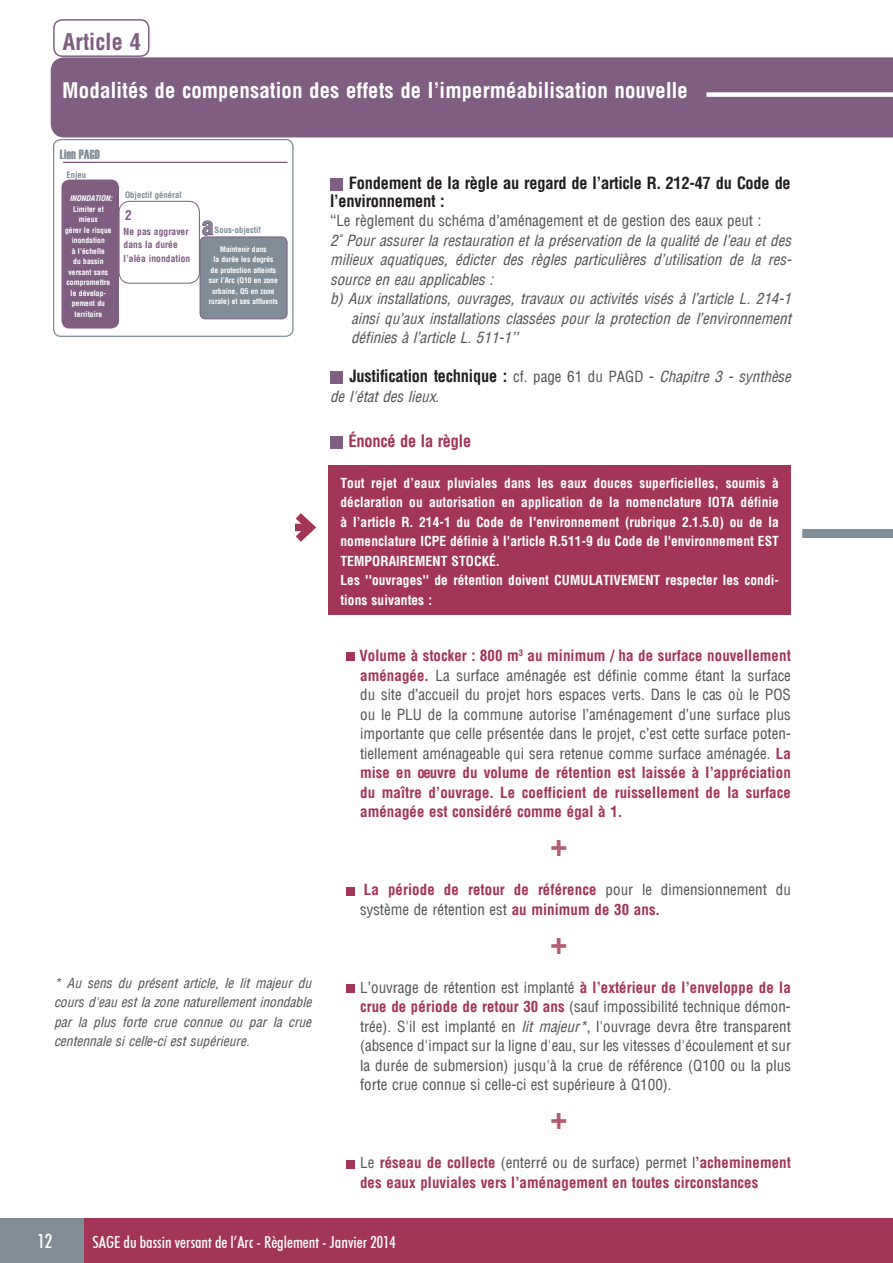
<style>
.page{position:relative;width:893px;height:1263px;background:#fff}
.page>*{position:absolute;margin:0;border:0;box-sizing:border-box;transform-origin:0 0}
.t1{font:700 33px "Arena Condensed";color:#b45b6f}
.t2{font:700 23.85px "Arena Condensed";color:#808c96}
.t3{font:700 22.5px "Arena Condensed";color:#7f5e82}
.t4{font:700 21px "Arena Condensed";color:#fff}
.t5{font:500 condensed 19.5px "Futura BT";color:#fff}
.t6{font:700 16.5px/18px "Arena Condensed";letter-spacing:-.02em;color:#231f20}
.t7{font:500 condensed 16.5px "Futura BT";color:#fff}
.t8{font:700 16.5px "Arena Condensed";letter-spacing:-.02em;color:#a33557}
.t9{font:15px/19.5px "Arena Condensed";color:#57585a;text-align:justify}
.t10{font:italic 15px "Arena Condensed";color:#57585a}
.t11{font:700 15px/19.5px "Arena Condensed";color:#a33557}
.t12{font:700 13.5px/19.5px "Arena Condensed";color:#fff}
.t13{font:italic 13.5px/19.5px "Arena Condensed";color:#57585a;text-align:justify}
.t14{font:13.35px "Haettenschweiler";letter-spacing:.01em;color:#808c96}
.t15{font:700 13.35px "Arena Condensed";color:#7f5e82}
.t16{font:700 9.6px/13.4px "Arena Condensed";color:#7f5e82}
.t17{font:700 8.55px "Arena Condensed";color:#808c96}
.t18{font:700 7.65px/10.5px "Arena Condensed";color:#fff;text-align:center}
.t19{font:italic 700 7.65px "Arena Condensed";color:#fff}
.s1{font-size:7.35px}
.s2{font-weight:400;font-size:15px;color:#57585a}
.s3{font-weight:400;font-style:italic;font-size:15px;color:#57585a}
.s4{font-weight:700;color:#a33557}
.s5{font-weight:400;color:#57585a}
.s6{font-style:italic}
</style>
<div class="page">
<div style="left:83px;top:1219px;width:810px;height:44px;background:#a33557"></div>
<div style="left:0;top:1219px;width:83px;height:44px;background:#808c96"></div>
<hr style="left:892px;top:1218px;width:1px;height:45px;background:#a33557">
<div style="left:53px;top:19px;width:97px;height:38px;border:2px solid #7f5e82;border-radius:9px"></div>
<div style="left:51px;top:58px;width:842px;height:79px;background:#7f5e82"></div>
<div style="left:53px;top:139px;width:241px;height:198px;border:1px solid #808c96;border-radius:7px"></div>
<div style="left:119px;top:201px;width:81px;height:83px;border:1px solid #7f5e82;border-radius:11px"></div>
<div style="left:61px;top:180px;width:58px;height:149px;background:#7f5e82;border-radius:8px"></div>
<div style="left:200px;top:237px;width:87px;height:82px;background:#808c96;border-radius:5px"></div>
<div style="left:200px;top:236px;width:88px;height:83px;border:1px solid #7f5e82;border-radius:5px"></div>
<svg style="left:202px;top:220px;width:12px;height:16px"></svg>
<hr style="left:63px;top:162px;width:225px;height:1px;background:#7f5e82">
<div style="left:330px;top:178px;width:13px;height:13px;background:#7f5e82"></div>
<div style="left:330px;top:371px;width:13px;height:13px;background:#7f5e82"></div>
<div style="left:706px;top:92px;width:187px;height:5px;background:#fff"></div>
<div style="left:330px;top:436px;width:13px;height:13px;background:#7f5e82"></div>
<div style="left:347px;top:653px;width:8px;height:8px;background:#a33557"></div>
<div style="left:347px;top:887px;width:8px;height:8px;background:#a33557"></div>
<div style="left:347px;top:984px;width:8px;height:9px;background:#a33557"></div>
<div style="left:347px;top:1160px;width:8px;height:8px;background:#a33557"></div>
<div style="left:328px;top:465px;width:463px;height:149px;background:#a33557"></div>
<svg style="left:295px;top:513px;width:22px;height:29px"></svg>
<div style="left:802px;top:529px;width:91px;height:9px;background:#808c96"></div>
<h3 class="t3" style="left:63px;top:28px;width:80px">Article 4</h3>
<h3 class="t4" style="left:63px;top:77px;width:627px">Modalités de compensation des effets de l’imperméabilisation nouvelle</h3>
<p class="t14" style="left:60px;top:145px;width:42px">Lien PAGD</p>
<p class="t17" style="left:66px;top:169px;width:21px">Enjeu</p>
<p class="t17" style="left:125px;top:190px;width:58px">Objectif général</p>
<p class="t19" style="left:70px;top:194px;width:44px">INONDATION:</p>
<p class="t18" style="left:65px;top:204px;width:48px">Limiter et mieux<br>gérer le risque inondation<br>à l’échelle<br>du bassin versant sans compromettre le dévelop&shy;pement du territoire</p>
<p class="t15" style="left:125px;top:207px;width:8px">2</p>
<p class="t16" style="left:124px;top:225px;width:68px">Ne pas aggraver dans la durée l’aléa inondation</p>
<h2 class="t2" style="left:202px;top:211px;width:14px">a</h2>
<p class="t17" style="left:215px;top:225px;width:48px">Sous-objectif</p>
<p class="t18" style="left:209px;top:244px;width:71px">Maintenir dans<br>la durée les degrés de protection atteints sur l’Arc (Q10 en zone urbaine, Q5 en zone rurale) et ses <span class="s1">affluents</span></p>
<p class="t13" style="left:54px;top:973px;width:259px">* Au sens du présent article, le lit majeur du cours d'eau est la zone naturellement inondable par la plus forte crue connue ou par la crue centennale si celle-ci est supérieure.</p>
<p class="t6" style="left:330px;top:173px;width:462px;text-indent:19px">Fondement de la règle au regard de l’article R. 212-47 du Code de l’environnement :</p>
<p class="t9" style="left:330px;top:211px;width:433px">‘‘Le règlement du schéma d’aménagement et de gestion des eaux peut :</p>
<p class="t10" style="left:330px;top:232px;width:462px">2° Pour assurer la restauration et la préservation de la qualité de l’eau et des</p>
<p class="t10" style="left:330px;top:251px;width:463px">milieux aquatiques, édicter des règles particulières d’utilisation de la res-</p>
<p class="t10" style="left:330px;top:271px;width:165px">source en eau applicables :</p>
<p class="t10" style="left:330px;top:290px;width:462px">b) Aux installations, ouvrages, travaux ou activités visés à l’article L. 214-1</p>
<p class="t10" style="left:351px;top:310px;width:441px">ainsi qu’aux installations classées pour la protection de l’environnement</p>
<p class="t10" style="left:351px;top:329px;width:168px">définies à l’article L. 511-1’’</p>
<p class="t6" style="left:350px;top:367px;width:443px">Justification technique : <span class="s2">cf. page 61 du PAGD -</span> <span class="s3">Chapitre 3 - synthèse</span></p>
<p class="t10" style="left:330px;top:388px;width:110px">de l'état des lieux.</p>
<p class="t8" style="left:348px;top:431px;width:125px">Énoncé de la règle</p>
<p class="t12" style="left:340px;top:473px;width:440px">Tout rejet d’eaux pluviales dans les eaux douces superficielles, soumis à déclaration ou autorisation en application de la nomenclature IOTA définie à l’article R. 214-1 du Code de l'environnement (rubrique 2.1.5.0) ou de la nomenclature ICPE définie à l'article R.511-9 du Code de l'environnement EST TEMPORAIREMENT STOCKÉ.<br>Les ''ouvrages'' de rétention doivent CUMULATIVEMENT respecter les condi&shy;tions suivantes :</p>
<p class="t9" style="left:359px;top:646px;width:433px"><span class="s4">Volume à stocker : 800 m</span><sup>3</sup> <span class="s4">au minimum / ha de surface nouvellement aménagée.</span> La surface aménagée est définie comme étant la surface du site d’accueil du projet hors espaces verts. Dans le cas où le POS ou le PLU de la commune autorise l’aménagement d’une surface plus importante que celle présentée dans le projet, c’est cette surface poten&shy;tiellement aménageable qui sera retenue comme surface aménagée. <span class="s4">La mise en oeuvre du volume de rétention est laissée à l’appréciation du maître d’ouvrage. Le coefficient de ruissellement de la surface aménagée est considéré comme égal à 1.</span></p>
<h1 class="t1" style="left:550px;top:824px;width:18px">+</h1>
<p class="t11" style="left:360px;top:880px;width:432px">La période de retour de référence <span class="s5">pour le dimensionnement du système de rétention est</span> au minimum de 30 ans.</p>
<h1 class="t1" style="left:550px;top:921px;width:18px">+</h1>
<p class="t9" style="left:360px;top:978px;width:432px">L’ouvrage de rétention est implanté <span class="s4">à l’extérieur de l’enveloppe de la crue de période de retour 30 ans</span> (sauf impossibilité technique démon&shy;trée). S'il est implanté en <span class="s6">lit majeur*</span>, l'ouvrage devra être transparent (absence d'impact sur la ligne d'eau, sur les vitesses d'écoulement et sur la durée de submersion) jusqu'à la crue de référence (Q100 ou la plus forte crue connue si celle-ci est supérieure à Q100).</p>
<h1 class="t1" style="left:550px;top:1097px;width:18px">+</h1>
<p class="t11" style="left:360px;top:1153px;width:432px"><span class="s5">Le</span> réseau de collecte <span class="s5">(enterré ou de surface) permet l</span>’acheminement des eaux pluviales vers l’aménagement en toutes circonstances</p>
<h3 class="t5" style="left:37px;top:1229px;width:17px">12</h3>
<p class="t7" style="left:92px;top:1232px;width:305px">SAGE du bassin versant de l’Arc - Règlement - Janvier 2014</p>
</div>
